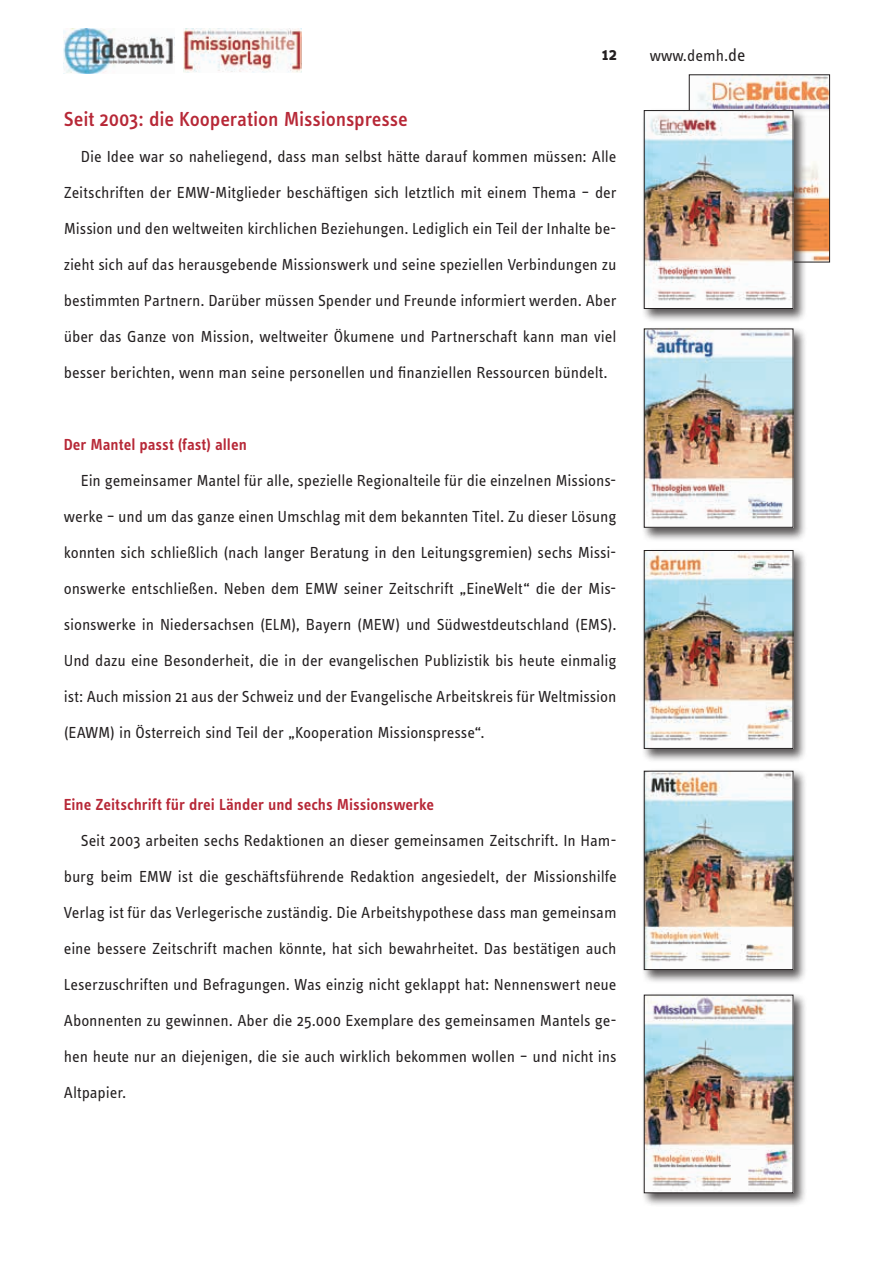
<style>
.page{position:relative;width:893px;height:1263px;background:#fff}
.page>*{position:absolute;margin:0;border:0;box-sizing:border-box;transform-origin:0 0}
.t1{font:500 21px "Info OT Text";letter-spacing:-.005em;color:#b72837}
.t2{font:700 18px "Info OT Text";color:#231f20}
.t3{font:16.5px/36px "Info OT Text";letter-spacing:-.005em;color:#231f20;text-align:justify}
.t4{font:600 16.5px "Info OT Text";color:#b72837}
.s1{font-size:18px}
</style>
<div class="page">
<img style="left:184px;top:29px;width:118px;height:44px">
<img style="left:64px;top:29px;width:110px;height:44px">
<div style="left:642px;top:326px;width:165px;height:216px;background:#231f20;opacity:.75"></div>
<img style="left:646px;top:331px;width:145px;height:195px">
<div style="left:644px;top:329px;width:149px;height:199px;border:1px solid #231f20"></div>
<div style="left:642px;top:548px;width:165px;height:215px;background:#231f20;opacity:.75"></div>
<img style="left:646px;top:552px;width:145px;height:195px">
<div style="left:644px;top:550px;width:149px;height:199px;border:1px solid #231f20"></div>
<div style="left:642px;top:768px;width:165px;height:216px;background:#231f20;opacity:.75"></div>
<img style="left:646px;top:773px;width:145px;height:195px">
<div style="left:644px;top:771px;width:149px;height:199px;border:1px solid #231f20"></div>
<div style="left:642px;top:992px;width:165px;height:215px;background:#231f20;opacity:.75"></div>
<img style="left:646px;top:997px;width:145px;height:194px">
<div style="left:644px;top:995px;width:149px;height:198px;border:1px solid #231f20"></div>
<img style="left:698px;top:76px;width:130px;height:184px">
<div style="left:689px;top:74px;width:141px;height:188px;border:1px solid #231f20"></div>
<div style="left:642px;top:108px;width:165px;height:215px;background:#231f20;opacity:.75"></div>
<img style="left:646px;top:112px;width:145px;height:195px">
<div style="left:644px;top:110px;width:149px;height:199px;border:1px solid #231f20"></div>
<p class="t2" style="left:602px;top:43px;width:17px">12</p>
<p class="t3" style="left:650px;top:37px;width:97px">www.demh.<span class="s1">de</span></p>
<p class="t1" style="left:64px;top:106px;width:346px">Seit 2003: die Kooperation Missionspresse</p>
<p class="t3" style="left:64px;top:138px;width:554px;text-indent:17px">Die Idee war so naheliegend, dass man selbst hätte darauf kommen müssen: Alle Zeitschriften der EMW-Mitglieder beschäftigen sich letztlich mit einem Thema – der Mission und den weltweiten kirchlichen Beziehungen. Lediglich ein Teil der Inhalte be&shy;zieht sich auf das herausgebende Missionswerk und seine speziellen Verbindungen zu bestimmten Partnern. Darüber müssen Spender und Freunde informiert werden. Aber über das Ganze von Mission, weltweiter Ökumene und Partnerschaft kann man viel besser berichten, wenn man seine personellen und finanziellen Ressourcen bündelt.</p>
<p class="t4" style="left:64px;top:434px;width:185px">Der Mantel passt (fast) allen</p>
<p class="t3" style="left:64px;top:462px;width:554px;text-indent:17px">Ein gemeinsamer Mantel für alle, spezielle Regionalteile für die einzelnen Missions&shy;werke – und um das ganze einen Umschlag mit dem bekannten Titel. Zu dieser Lösung konnten sich schließlich (nach langer Beratung in den Leitungsgremien) sechs Missi&shy;onswerke entschließen. Neben dem EMW seiner Zeitschrift „EineWelt“ die der Mis&shy;sionswerke in Niedersachsen (ELM), Bayern (MEW) und Südwestdeutschland (EMS).<br>Und dazu eine Besonderheit, die in der evangelischen Publizistik bis heute einmalig ist: Auch mission 21 aus der Schweiz und der Evangelische Arbeitskreis für Weltmission (EAWM) in Österreich sind Teil der „Kooperation Missionspresse“.</p>
<p class="t4" style="left:64px;top:794px;width:372px">Eine Zeitschrift für drei Länder und sechs Missionswerke</p>
<p class="t3" style="left:64px;top:822px;width:554px;text-indent:17px">Seit 2003 arbeiten sechs Redaktionen an dieser gemeinsamen Zeitschrift. In Ham&shy;burg beim EMW ist die geschäftsführende Redaktion angesiedelt, der Missionshilfe Verlag ist für das Verlegerische zuständig. Die Arbeitshypothese dass man gemeinsam eine bessere Zeitschrift machen könnte, hat sich bewahrheitet. Das bestätigen auch Leserzuschriften und Befragungen. Was einzig nicht geklappt hat: Nennenswert neue Abonnenten zu gewinnen. Aber die 25.000 Exemplare des gemeinsamen Mantels ge&shy;hen heute nur an diejenigen, die sie auch wirklich bekommen wollen – und nicht ins Altpapier.</p>
</div>
